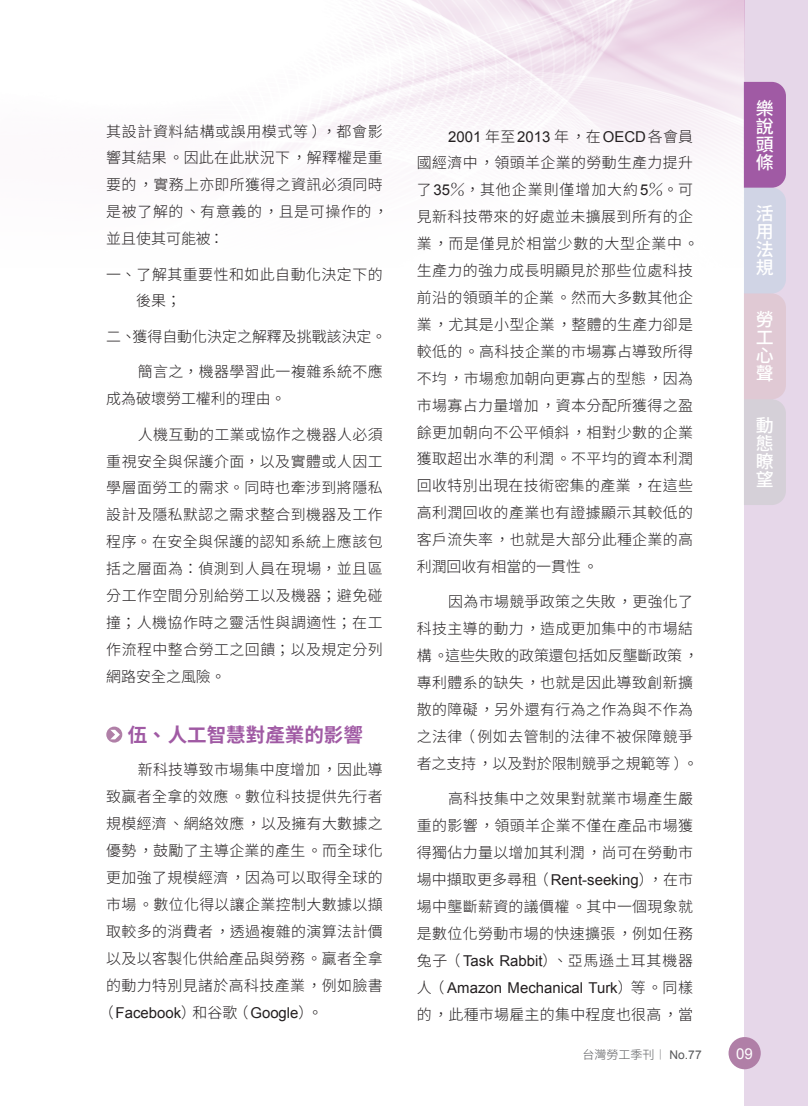
<style>
.page{position:relative;width:808px;height:1106px;background:#fff}
.page>*{position:absolute;margin:0;border:0;box-sizing:border-box;transform-origin:0 0}
.壹{font:700 19.5px "Noto Sans CJ Ktc";color:#a05aa4}
.t1{font:500 18px/18px "Noto Sans CJ Ktc";color:#fff;text-align:justify}
.內文{font:300 15px/26.8px "Noto Sans CJ Ktc";letter-spacing:.025em;color:#231f20}
.內文-2{font:15px "Arial";color:#231f20}
.一{font:300 15px/26.8px "Noto Sans CJ Ktc";letter-spacing:.03em;color:#231f20}
.一-2{font:300 15px "Noto Sans CJ Ktc";color:#231f20}
.t2{font:15px "Arial";color:#fff}
.t3{font:300 12px "Noto Sans CJ Ktc";color:#57585a}
.s1{font-family:"Noto Sans CJ Ktc";font-weight:300}
.s2{font-family:"Arial";font-weight:400}
.s3{font-family:"Adobe Ming Std"}
</style>
<div class="page">
<div style="left:744px;top:0;width:64px;height:1106px;background:#e6d7e9"></div>
<img style="left:269px;top:0;width:475px;height:188px">
<svg style="left:744px;top:82px;width:42px;height:423px;background:#c9b2cd"></svg>
<div style="left:728px;top:1037px;width:33px;height:32px;background:#b07fa7;border-radius:50%"></div>
<svg style="left:106px;top:726px;width:16px;height:16px"></svg>
<svg style="left:110px;top:729px;width:10px;height:10px"></svg>
<p class="內文" style="left:106px;top:118px;width:283px">其設計資料結構或誤用模式等），都會影響其結果。因此在此狀況下，解釋權是重要的，實務上亦即所獲得之資訊必須同時是被了解的、有意義的，且是可操作的，並且使其可能被：</p>
<p class="一" style="left:136px;top:261px;width:248px;text-indent:-30px">一、了解其重要性和如此自動化決定下的後果；</p>
<p class="一-2" style="left:106px;top:328px;width:282px">二、獲得自動化決定之解釋及挑戰該決定。</p>
<p class="內文" style="left:106px;top:359px;width:278px;text-indent:32px">簡言之，機器學習此一複雜系統不應成為破壞勞工權利的理由。</p>
<p class="內文" style="left:106px;top:421px;width:278px;text-align:justify;text-indent:32px">人機互動的工業或協作之機器人必須重視安全與保護介面，以及實體或人因工學層面勞工的需求。同時也牽涉到將隱私設計及隱私默認之需求整合到機器及工作程序。在安全與保護的認知系統上應該包括之層面為：偵測到人員在現場，並且區分工作空間分別給勞工以及機器；避免碰撞；人機協作時之靈活性與調適性；在工作流程中整合勞工之回饋；以及規定分列網路安全之風險。</p>
<p class="壹" style="left:128px;top:724px;width:237px">伍、人工智慧對產業的影響</p>
<p class="內文" style="left:138px;top:756px;width:246px">新科技導致市場集中度增加，因此導</p>
<p class="內文" style="left:106px;top:783px;width:278px">致贏者全拿的效應。數位科技提供先行者</p>
<p class="內文" style="left:106px;top:810px;width:278px">規模經濟、網絡效應，以及擁有大數據之</p>
<p class="內文" style="left:106px;top:837px;width:278px">優勢，鼓勵了主導企業的產生。而全球化</p>
<p class="內文" style="left:106px;top:864px;width:278px">更加強了規模經濟，因為可以取得全球的</p>
<p class="內文" style="left:106px;top:891px;width:278px">市場。數位化得以讓企業控制大數據以擷</p>
<p class="內文" style="left:106px;top:918px;width:278px">取較多的消費者，透過複雜的演算法計價</p>
<p class="內文" style="left:106px;top:945px;width:278px">以及以客製化供給產品與勞務。贏者全拿</p>
<p class="內文" style="left:106px;top:972px;width:278px">的動力特別見諸於高科技產業，例如臉書</p>
<p class="內文-2" style="left:99px;top:1002px;width:225px"><span class="s1">（</span>Facebook<span class="s1">）和谷歌（</span>Google<span class="s1">）。</span></p>
<p class="內文" style="left:417px;top:123px;width:283px;text-indent:32px"><span class="s2">2001</span> 年至<span class="s2">2013</span> 年，在<span class="s2">OECD</span>各會員國經濟中，領頭羊企業的勞動生產力提升了<span class="s2">35</span><span class="s3">％</span>，其他企業則僅增加大約<span class="s2">5</span><span class="s3">％</span>。可見新科技帶來的好處並未擴展到所有的企業，而是僅見於相當少數的大型企業中。生產力的強力成長明顯見於那些位處科技前沿的領頭羊的企業。然而大多數其他企業，尤其是小型企業，整體的生產力卻是較低的。高科技企業的市場寡占導致所得不均，市場愈加朝向更寡占的型態，因為市場寡占力量增加，資本分配所獲得之盈餘更加朝向不公平傾斜，相對少數的企業獲取超出水準的利潤。不平均的資本利潤回收特別出現在技術密集的產業，在這些高利潤回收的產業也有證據顯示其較低的客戶流失率，也就是大部分此種企業的高利潤回收有相當的一貫性。</p>
<p class="內文" style="left:417px;top:589px;width:283px;text-indent:32px">因為市場競爭政策之失敗，更強化了科技主導的動力，造成更加集中的市場結構。這些失敗的政策還包括如反壟斷政策，專利體系的缺失，也就是因此導致創新擴散的障礙，另外還有行為之作為與不作為之法律（例如去管制的法律不被保障競爭者之支持，以及對於限制競爭之規範等）。</p>
<p class="內文" style="left:417px;top:785px;width:278px;text-align:justify;text-indent:32px">高科技集中之效果對就業市場產生嚴重的影響，領頭羊企業不僅在產品市場獲得獨佔力量以增加其利潤，尚可在勞動市場中擷取更多尋租（<span class="s2">Rent-seeking</span>），在市場中壟斷薪資的議價權。其中一個現象就是數位化勞動市場的快速擴張，例如任務兔子（ <span class="s2">Task Rabbit</span>）、亞馬遜土耳其機器人（ <span class="s2">Amazon Mechanical Turk</span>）等。同樣的，此種市場雇主的集中程度也很高，當</p>
<p class="t1" style="left:756px;top:99px;width:19px">樂說頭條</p>
<p class="t1" style="left:756px;top:205px;width:19px">活用法規</p>
<p class="t1" style="left:756px;top:311px;width:19px">勞工心聲</p>
<p class="t1" style="left:756px;top:417px;width:19px">動態瞭望</p>
<p class="t3" style="left:583px;top:1047px;width:121px">台灣勞工季刊<span class="s3">｜</span> <span class="s2">No.77</span></p>
<p class="t2" style="left:736px;top:1043px;width:18px">09</p>
</div>
